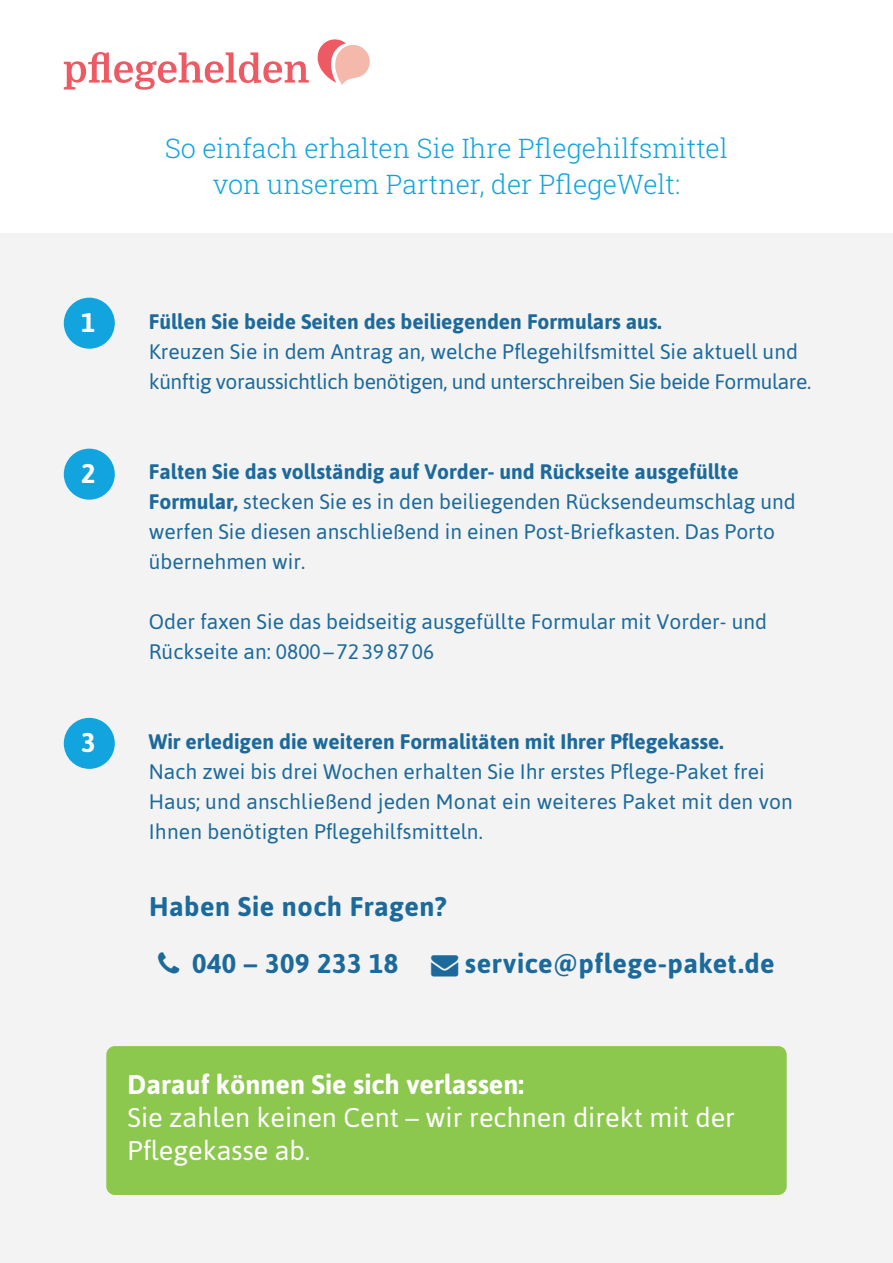
<style>
.page{position:relative;width:893px;height:1263px;background:#fff}
.page>*{position:absolute;margin:0;border:0;box-sizing:border-box;transform-origin:0 0}
.t1{font:27px/36px "Roboto Slab";color:#11a4de;text-align:center}
.t2{font:27px/33px "Asap";color:#fff}
.t3{font:700 27px/57px "Asap";letter-spacing:.02em;color:#1c6a9b;text-align:center}
.t4{font:700 27px "Asap";color:#fff}
.t5{font:21px/30px "Asap";color:#1c6a9b}
.t6{font:21px/30px "Asap";letter-spacing:-.02em;color:#1c6a9b}
.t7{font:700 21px "Asap";color:#1c6a9b}
.s1{font-weight:700}
</style>
<div class="page">
<div style="left:0;top:234px;width:893px;height:1029px;background:#f3f3f3"></div>
<div style="left:64px;top:298px;width:51px;height:51px;background:#11a4de;border-radius:50%"></div>
<div style="left:64px;top:449px;width:51px;height:51px;background:#11a4de;border-radius:50%"></div>
<div style="left:64px;top:718px;width:51px;height:51px;background:#11a4de;border-radius:50%"></div>
<div style="left:106px;top:1046px;width:681px;height:149px;background:#8cc74e;border-radius:9px"></div>
<svg style="left:64px;top:39px;width:306px;height:51px"></svg>
<p class="t1" style="left:165px;top:129px;width:564px">So einfach erhalten Sie Ihre Pflegehilfsmittel von unserem Partner, der PflegeWelt:</p>
<p class="t4" style="left:81px;top:307px;width:16px">1</p>
<p class="t7" style="left:149px;top:309px;width:514px">Füllen Sie beide Seiten des beiliegenden Formulars aus.</p>
<p class="t6" style="left:149px;top:336px;width:664px">Kreuzen Sie in dem Antrag an, welche Pflegehilfsmittel Sie aktuell und künftig voraussichtlich benötigen, und unterschreiben Sie beide Formulare.</p>
<p class="t4" style="left:81px;top:458px;width:16px">2</p>
<p class="t5" style="left:149px;top:456px;width:648px"><span class="s1">Falten Sie das vollständig auf Vorder- und Rückseite ausgefüllte Formular,</span> stecken Sie es in den beiliegenden Rücksendeumschlag und werfen Sie diesen anschließend in einen Post-Briefkasten. Das Porto übernehmen wir.</p>
<p class="t5" style="left:149px;top:606px;width:620px">Oder faxen Sie das beidseitig ausgefüllte Formular mit Vorder- und<br>Rückseite an: 0800–72398706</p>
<p class="t4" style="left:81px;top:727px;width:16px">3</p>
<p class="t7" style="left:149px;top:729px;width:576px">Wir erledigen die weiteren Formalitäten mit Ihrer Pflegekasse.</p>
<p class="t5" style="left:149px;top:756px;width:646px">Nach zwei bis drei Wochen erhalten Sie Ihr erstes Pflege-Paket frei<br>Haus; und anschließend jeden Monat ein weiteres Paket mit den von<br>Ihnen benötigten Pflegehilfsmitteln.</p>
<p class="t3" style="left:149px;top:877px;width:299px">Haben Sie noch Fragen?<br>040 – 309 233 18</p>
<p class="t3" style="left:465px;top:935px;width:311px">service@pflege-paket.de</p>
<p class="t4" style="left:128px;top:1069px;width:398px">Darauf können Sie sich verlassen:</p>
<p class="t2" style="left:128px;top:1101px;width:609px">Sie zahlen keinen Cent – wir rechnen direkt mit der<br>Pflegekasse ab.</p>
</div>
